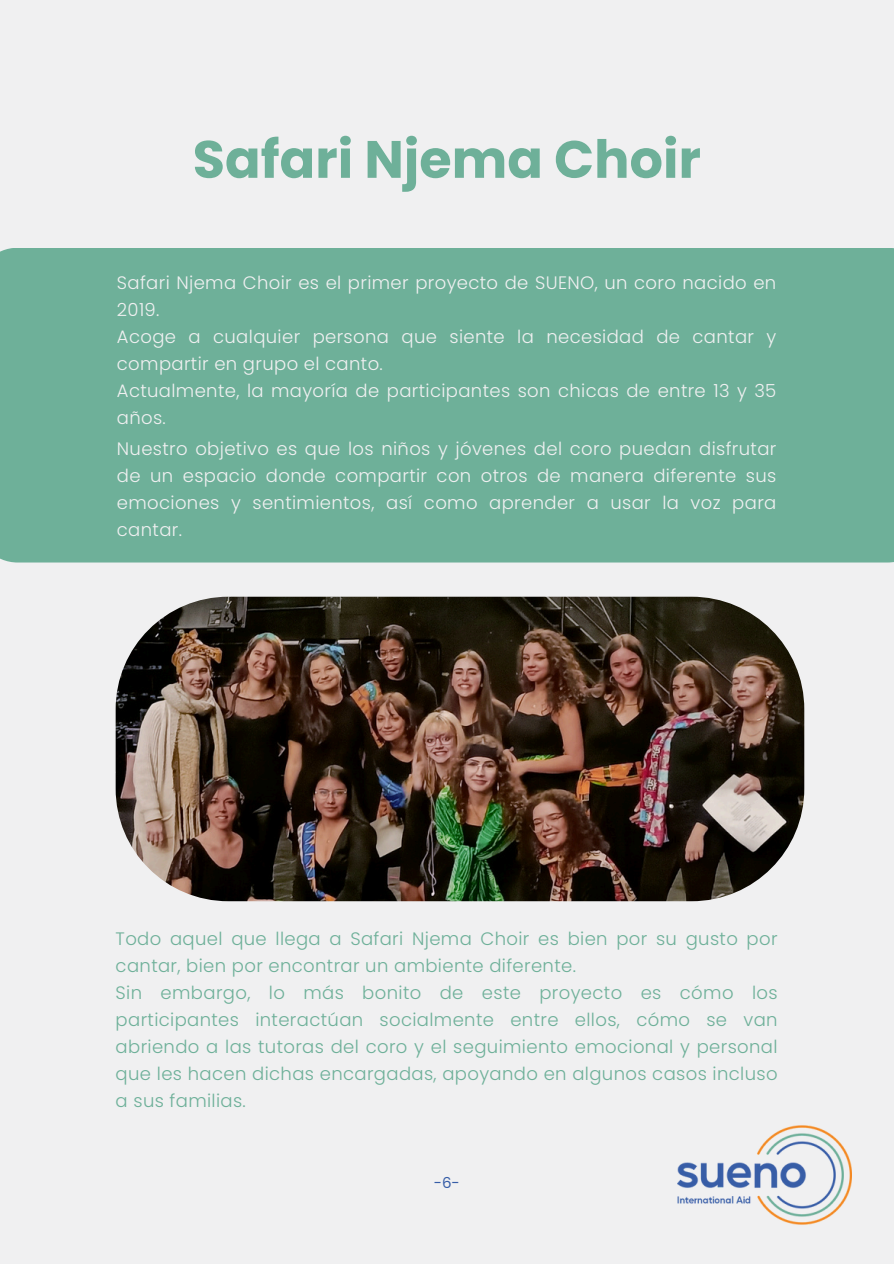
<style>
.page{position:relative;width:894px;height:1264px;background:#fff}
.page>*{position:absolute;margin:0;border:0;box-sizing:border-box;transform-origin:0 0}
.t1{font:700 52.5px "Poppins";color:#6eb099}
.t2{font:300 18px/27px "Poppins";letter-spacing:.02em;color:#f0f0f1}
.t3{font:300 18px/27px "Poppins";letter-spacing:.02em;color:#6eb099}
.t4{font:15px "Poppins";color:#365da7}
</style>
<div class="page">
<div style="left:0;top:0;width:893px;height:1263px;background:#f0f0f1"></div>
<img style="left:677px;top:1125px;width:173px;height:100px">
<div style="left:0;top:248px;width:893px;height:314px;background:#6eb099"></div>
<img style="left:116px;top:596px;width:688px;height:305px;border-radius:112px">
<h2 class="t1" style="left:193px;top:123px;width:509px">Safari Njema Choir</h2>
<h2 class="t2" style="left:117px;top:269px;width:660px">Safari Njema Choir es el primer proyecto de SUENO, un coro nacido en 2019.<br>Acoge a cualquier persona que siente la necesidad de cantar y compartir en grupo el canto.<br>Actualmente, la mayoría de participantes son chicas de entre 13 y 35 años.</h2>
<p class="t2" style="left:117px;top:435px;width:660px;text-align:justify">Nuestro objetivo es que los niños y jóvenes del coro puedan disfrutar de un espacio donde compartir con otros de manera diferente sus emociones y sentimientos, así como aprender a usar la voz para cantar.</p>
<p class="t3" style="left:116px;top:925px;width:663px">Todo aquel que llega a Safari Njema Choir es bien por su gusto por cantar, bien por encontrar un ambiente diferente.<br>Sin embargo, lo más bonito de este proyecto es cómo los participantes interactúan socialmente entre ellos, cómo se van abriendo a las tutoras del coro y el seguimiento emocional y personal que les hacen dichas encargadas, apoyando en algunos casos incluso a sus familias.</p>
<p class="t4" style="left:433px;top:1171px;width:28px">-6-</p>
</div>
